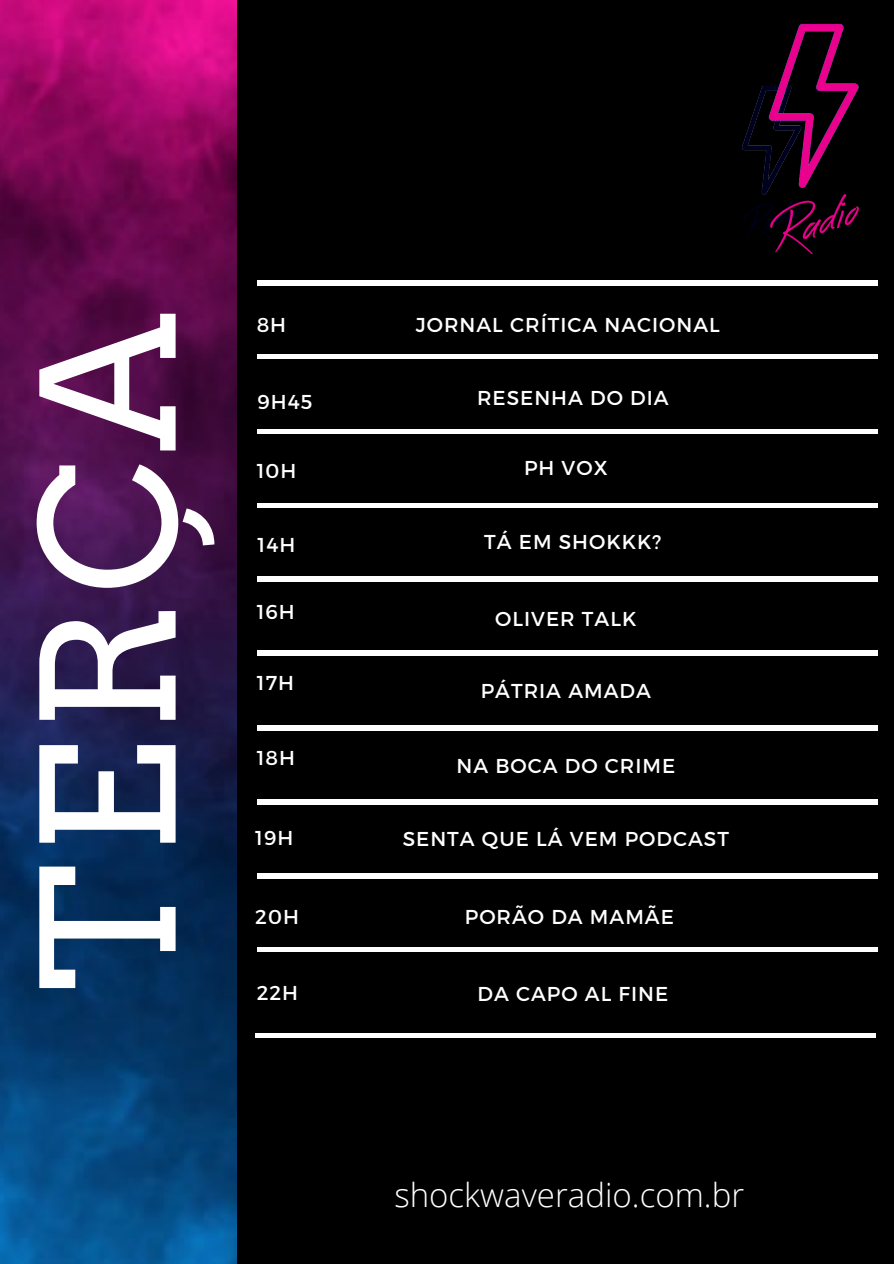
<style>
.page{position:relative;width:894px;height:1264px;background:#fff}
.page>*{position:absolute;margin:0;border:0;box-sizing:border-box;transform-origin:0 0}
.t1{font:183.9px "Arvo";letter-spacing:.04em;color:#fff}
.t2{font:300 33px "Open Sans";color:#fff}
.t3{font:20.1px "Montserrat";letter-spacing:.05em;color:#fff}
</style>
<div class="page">
<div style="left:0;top:0;width:893px;height:1263px;background:#000"></div>
<img style="left:0;top:0;width:237px;height:1263px">
<div style="left:257px;top:280px;width:620px;height:5px;background:#fff"></div>
<div style="left:257px;top:354px;width:620px;height:5px;background:#fff"></div>
<div style="left:257px;top:429px;width:620px;height:5px;background:#fff"></div>
<hr style="left:257px;top:503px;width:620px;height:4px;background:#fff">
<div style="left:257px;top:873px;width:620px;height:5px;background:#fff"></div>
<hr style="left:257px;top:947px;width:620px;height:4px;background:#fff">
<hr style="left:257px;top:577px;width:620px;height:4px;background:#fff">
<div style="left:257px;top:650px;width:620px;height:5px;background:#fff"></div>
<hr style="left:257px;top:726px;width:620px;height:4px;background:#fff">
<div style="left:257px;top:799px;width:620px;height:5px;background:#fff"></div>
<img style="left:742px;top:99px;width:16px;height:139px">
<img style="left:758px;top:23px;width:119px;height:263px">
<hr style="left:255px;top:1033px;width:620px;height:4px;background:#fff">
<p class="t1" style="left:-1px;top:991px;width:680px;rotate:-90deg">TERÇA</p>
<p class="t3" style="left:415px;top:312px;width:305px">JORNAL CRÍTICA NACIONAL</p>
<p class="t3" style="left:256px;top:312px;width:31px">8H</p>
<p class="t3" style="left:477px;top:385px;width:193px">RESENHA DO DIA</p>
<p class="t3" style="left:257px;top:388px;width:56px">9H45</p>
<p class="t3" style="left:524px;top:454px;width:85px">PH VOX</p>
<p class="t3" style="left:256px;top:457px;width:41px">10H</p>
<p class="t3" style="left:484px;top:528px;width:179px">TÁ EM SHOKKK?</p>
<p class="t3" style="left:257px;top:531px;width:39px">14H</p>
<p class="t3" style="left:256px;top:598px;width:39px">16H</p>
<p class="t3" style="left:495px;top:605px;width:143px">OLIVER TALK</p>
<p class="t3" style="left:257px;top:669px;width:39px">17H</p>
<p class="t3" style="left:480px;top:677px;width:172px">PÁTRIA AMADA</p>
<p class="t3" style="left:257px;top:744px;width:40px">18H</p>
<p class="t3" style="left:456px;top:752px;width:220px">NA BOCA DO CRIME</p>
<p class="t3" style="left:402px;top:825px;width:328px">SENTA QUE LÁ VEM PODCAST</p>
<p class="t3" style="left:255px;top:825px;width:40px">19H</p>
<p class="t3" style="left:464px;top:904px;width:210px">PORÃO DA MAMÃE</p>
<p class="t3" style="left:255px;top:903px;width:45px">20H</p>
<p class="t3" style="left:256px;top:980px;width:43px">22H</p>
<p class="t3" style="left:477px;top:980px;width:192px">DA CAPO AL FINE</p>
<p class="t2" style="left:394px;top:1171px;width:351px">shockwaveradio.com.br</p>
</div>
